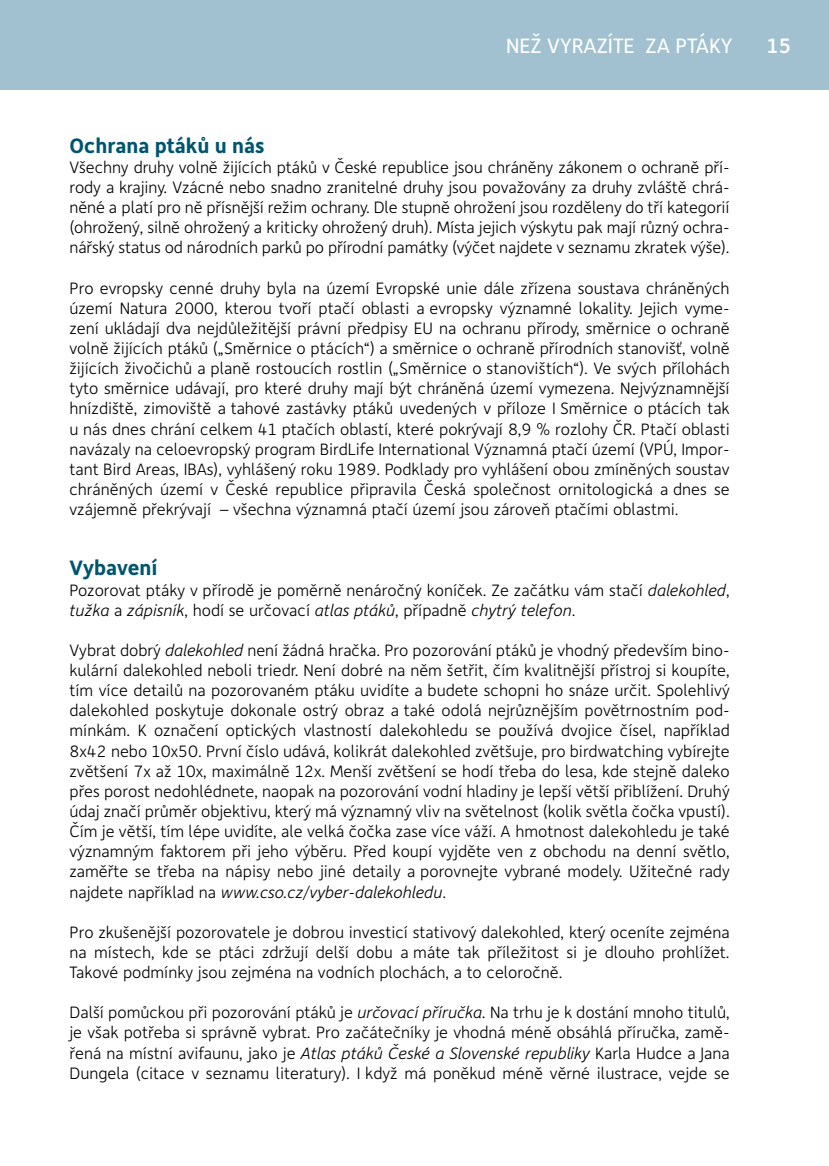
<style>
.page{position:relative;width:829px;height:1166px;background:#fff}
.page>*{position:absolute;margin:0;border:0;box-sizing:border-box;transform-origin:0 0}
.mezitit_ostatni{font:700 21px "Depot";color:#00556e}
.zahlavi_prave_Besk{font:21px "Depot";color:#fff}
.t1{font:500 21px "Depot";color:#fff}
.text_predmluva_atd{font:300 16.62px/20.1px "Depot";color:#000;text-align:justify}
.Základní_text{font:300 16.62px/20.1px "Depot";color:#000;text-align:justify}
.s1{font-style:italic}
</style>
<div class="page">
<div style="left:0;top:0;width:828px;height:89px;background:#a1c0d0"></div>
<p class="zahlavi_prave_Besk" style="left:506px;top:33px;width:228px">NEŽ VYRAZÍTE ZA PTÁKY</p>
<p class="mezitit_ostatni" style="left:69px;top:132px;width:196px">Ochrana ptáků u nás</p>
<p class="text_predmluva_atd" style="left:69px;top:157px;width:661px">Všechny druhy volně žijících ptáků v České republice jsou chráněny zákonem o ochraně pří&shy;rody a krajiny. Vzácné nebo snadno zranitelné druhy jsou považovány za druhy zvláště chrá&shy;něné a platí pro ně přísnější režim ochrany. Dle stupně ohrožení jsou rozděleny do tří kategorií (ohrožený, silně ohrožený a kriticky ohrožený druh). Místa jejich výskytu pak mají různý ochra&shy;nářský status od národních parků po přírodní památky (výčet najdete v seznamu zkratek výše).</p>
<p class="text_predmluva_atd" style="left:69px;top:278px;width:661px">Pro evropsky cenné druhy byla na území Evropské unie dále zřízena soustava chráněných území Natura 2000, kterou tvoří ptačí oblasti a evropsky významné lokality. Jejich vyme&shy;zení ukládají dva nejdůležitější právní předpisy EU na ochranu přírody, směrnice o ochraně volně žijících ptáků („Směrnice o ptácích“) a směrnice o ochraně přírodních stanovišť, volně žijících živočichů a planě rostoucích rostlin („Směrnice o stanovištích“). Ve svých přílohách tyto směrnice udávají, pro které druhy mají být chráněná území vymezena. Nejvýznamnější hnízdiště, zimoviště a tahové zastávky ptáků uvedených v příloze I Směrnice o ptácích tak u nás dnes chrání celkem 41 ptačích oblastí, které pokrývají 8,9 % rozlohy ČR. Ptačí oblasti navázaly na celoevropský program BirdLife International Významná ptačí území (VPÚ, Impor&shy;tant Bird Areas, IBAs), vyhlášený roku 1989. Podklady pro vyhlášení obou zmíněných soustav chráněných území v České republice připravila Česká společnost ornitologická a dnes se vzájemně překrývají – všechna významná ptačí území jsou zároveň ptačími oblastmi.</p>
<p class="mezitit_ostatni" style="left:69px;top:555px;width:90px">Vybavení</p>
<p class="text_predmluva_atd" style="left:69px;top:579px;width:661px">Pozorovat ptáky v přírodě je poměrně nenáročný koníček. Ze začátku vám stačí <span class="s1">dalekohled</span>, <span class="s1">tužka</span> a <span class="s1">zápisník</span>, hodí se určovací <span class="s1">atlas ptáků</span>, případně <span class="s1">chytrý telefon</span>.</p>
<p class="text_predmluva_atd" style="left:69px;top:640px;width:661px">Vybrat dobrý <span class="s1">dalekohled</span> není žádná hračka. Pro pozorování ptáků je vhodný především bino&shy;kulární dalekohled neboli triedr. Není dobré na něm šetřit, čím kvalitnější přístroj si koupíte, tím více detailů na pozorovaném ptáku uvidíte a budete schopni ho snáze určit. Spolehlivý dalekohled poskytuje dokonale ostrý obraz a také odolá nejrůznějším povětrnostním pod&shy;mínkám. K označení optických vlastností dalekohledu se používá dvojice čísel, například 8x42 nebo 10x50. První číslo udává, kolikrát dalekohled zvětšuje, pro birdwatching vybírejte zvětšení 7x až 10x, maximálně 12x. Menší zvětšení se hodí třeba do lesa, kde stejně daleko přes porost nedohlédnete, naopak na pozorování vodní hladiny je lepší větší přiblížení. Druhý údaj značí průměr objektivu, který má významný vliv na světelnost (kolik světla čočka vpustí).<br>Čím je větší, tím lépe uvidíte, ale velká čočka zase více váží. A hmotnost dalekohledu je také významným faktorem při jeho výběru. Před koupí vyjděte ven z obchodu na denní světlo, zaměřte se třeba na nápisy nebo jiné detaily a porovnejte vybrané modely. Užitečné rady najdete například na <span class="s1">www.cso.cz/vyber-dalekohledu</span>.</p>
<p class="Základní_text" style="left:69px;top:922px;width:661px">Pro zkušenější pozorovatele je dobrou investicí stativový dalekohled, který oceníte zejména na místech, kde se ptáci zdržují delší dobu a máte tak příležitost si je dlouho prohlížet.<br>Takové podmínky jsou zejména na vodních plochách, a to celoročně.</p>
<p class="text_predmluva_atd" style="left:69px;top:1002px;width:661px">Další pomůckou při pozorování ptáků je <span class="s1">určovací příručka</span>. Na trhu je k dostání mnoho titulů, je však potřeba si správně vybrat. Pro začátečníky je vhodná méně obsáhlá příručka, zamě&shy;řená na místní avifaunu, jako je <span class="s1">Atlas ptáků České a Slovenské republiky</span> Karla Hudce a Jana Dungela (citace v seznamu literatury). I když má poněkud méně věrné ilustrace, vejde se</p>
<p class="t1" style="left:767px;top:32px;width:26px">15</p>
</div>
